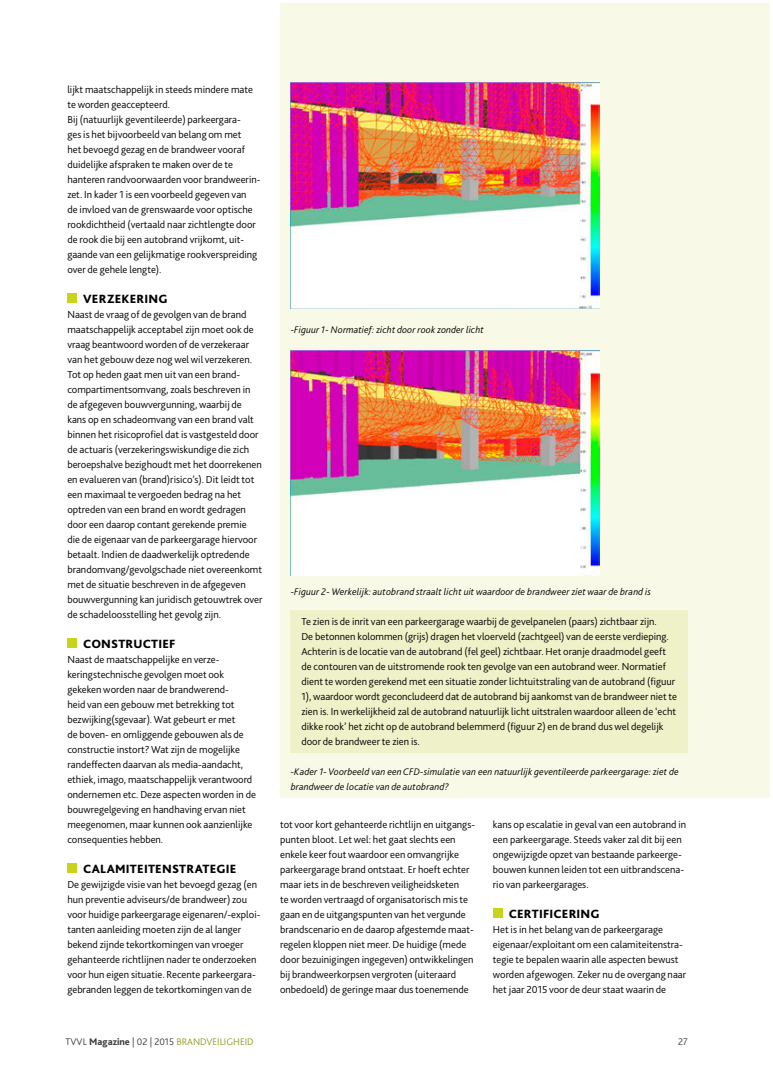
<style>
.page{position:relative;width:773px;height:1081px;background:#fff}
.page>*{position:absolute;margin:0;border:0;box-sizing:border-box;transform-origin:0 0}
.t1{font:800 12.5px "Bliss 2";letter-spacing:.02em;color:#000}
.t2{font:300 10.62px/15px "Bliss 2";color:#000}
.t3{font:italic 300 10px/15px "Bliss 2";letter-spacing:.01em;color:#000}
.t4{font:300 10px "Bliss 2";color:#919c26}
.t5{font:300 10px "Bliss 2";color:#3c3c3b}
.s1{color:#3c3c3b}
.s2{font-weight:800;color:#3c3c3b}
</style>
<div class="page">
<div style="left:280px;top:4px;width:489px;height:794px;background:#f8f9e6"></div>
<div style="left:67px;top:293px;width:10px;height:10px;background:#c8d419"></div>
<div style="left:67px;top:638px;width:10px;height:10px;background:#c8d419"></div>
<div style="left:67px;top:863px;width:10px;height:10px;background:#c8d419"></div>
<img style="left:291px;top:82px;width:308px;height:227px">
<img style="left:291px;top:351px;width:308px;height:224px">
<div style="left:291px;top:610px;width:396px;height:143px;background:#eff2c9"></div>
<div style="left:493px;top:908px;width:9px;height:10px;background:#c8d419"></div>
<p class="t2" style="left:67px;top:82px;width:195px">lijkt maatschappelijk in steeds mindere mate te worden geaccepteerd.<br>Bij (natuurlijk geventileerde) parkeergara-<br>ges is het bijvoorbeeld van belang om met<br>het bevoegd gezag en de brandweer vooraf duidelijke afspraken te maken over de te hanteren randvoorwaarden voor brandweerin&shy;zet. In kader 1 is een voorbeeld gegeven van<br>de invloed van de grenswaarde voor optische rookdichtheid (vertaald naar zichtlengte door de rook die bij een autobrand vrijkomt, uit&shy;gaande van een gelijkmatige rookverspreiding over de gehele lengte).</p>
<p class="t1" style="left:83px;top:291px;width:86px">VERZEKERING</p>
<p class="t2" style="left:67px;top:307px;width:196px">Naast de vraag of de gevolgen van de brand maatschappelijk acceptabel zijn moet ook de vraag beantwoord worden of de verzekeraar van het gebouw deze nog wel wil verzekeren.<br>Tot op heden gaat men uit van een brand&shy;compartimentsomvang, zoals beschreven in de afgegeven bouwvergunning, waarbij de kans op en schadeomvang van een brand valt binnen het risicoprofiel dat is vastgesteld door de actuaris (verzekeringswiskundige die zich beroepshalve bezighoudt met het doorrekenen en evalueren van (brand)risico’s). Dit leidt tot een maximaal te vergoeden bedrag na het optreden van een brand en wordt gedragen door een daarop contant gerekende premie<br>die de eigenaar van de parkeergarage hiervoor betaalt. Indien de daadwerkelijk optredende brandomvang/gevolgschade niet overeenkomt met de situatie beschreven in de afgegeven bouwvergunning kan juridisch getouwtrek over de schadeloosstelling het gevolg zijn.</p>
<p class="t1" style="left:83px;top:636px;width:94px">CONSTRUCTIEF</p>
<p class="t2" style="left:67px;top:652px;width:190px">Naast de maatschappelijke en verze&shy;keringstechnische gevolgen moet ook gekeken worden naar de brandwerend-<br>heid van een gebouw met betrekking tot bezwijking(sgevaar). Wat gebeurt er met<br>de boven- en omliggende gebouwen als de constructie instort? Wat zijn de mogelijke randeffecten daarvan als media-aandacht, ethiek, imago, maatschappelijk verantwoord ondernemen etc. Deze aspecten worden in de bouwregelgeving en handhaving ervan niet meegenomen, maar kunnen ook aanzienlijke consequenties hebben.</p>
<p class="t1" style="left:83px;top:861px;width:155px">CALAMITEITENSTRATEGIE</p>
<p class="t2" style="left:67px;top:877px;width:195px">De gewijzigde visie van het bevoegd gezag (en hun preventie adviseurs/de brandweer) zou voor huidige parkeergarage eigenaren/-exploi&shy;tanten aanleiding moeten zijn de al langer bekend zijnde tekortkomingen van vroeger gehanteerde richtlijnen nader te onderzoeken voor hun eigen situatie. Recente parkeergara&shy;gebranden leggen de tekortkomingen van de</p>
<p class="t3" style="left:291px;top:322px;width:194px">-Figuur 1- Normatief: zicht door rook zonder licht</p>
<p class="t3" style="left:291px;top:585px;width:361px">-Figuur 2- Werkelijk: autobrand straalt licht uit waardoor de brandweer ziet waar de brand is</p>
<p class="t2" style="left:301px;top:615px;width:377px">Te zien is de inrit van een parkeergarage waarbij de gevelpanelen (paars) zichtbaar zijn.<br>De betonnen kolommen (grijs) dragen het vloerveld (zachtgeel) van de eerste verdieping.<br>Achterin is de locatie van de autobrand (fel geel) zichtbaar. Het oranje draadmodel geeft de contouren van de uitstromende rook ten gevolge van een autobrand weer. Normatief dient te worden gerekend met een situatie zonder lichtuitstraling van de autobrand (figuur 1), waardoor wordt geconcludeerd dat de autobrand bij aankomst van de brandweer niet te zien is. In werkelijkheid zal de autobrand natuurlijk licht uitstralen waardoor alleen de ‘echt dikke rook’ het zicht op de autobrand belemmerd (figuur 2) en de brand dus wel degelijk door de brandweer te zien is.</p>
<p class="t3" style="left:291px;top:765px;width:389px">-Kader 1- Voorbeeld van een CFD-simulatie van een natuurlijk geventileerde parkeergarage: ziet de brandweer de locatie van de autobrand?</p>
<p class="t2" style="left:280px;top:817px;width:196px">tot voor kort gehanteerde richtlijn en uitgangs&shy;punten bloot. Let wel: het gaat slechts een enkele keer fout waardoor een omvangrijke parkeergarage brand ontstaat. Er hoeft echter maar iets in de beschreven veiligheidsketen<br>te worden vertraagd of organisatorisch mis te gaan en de uitgangspunten van het vergunde brandscenario en de daarop afgestemde maat&shy;regelen kloppen niet meer. De huidige (mede door bezuinigingen ingegeven) ontwikkelingen bij brandweerkorpsen vergroten (uiteraard onbedoeld) de geringe maar dus toenemende</p>
<p class="t2" style="left:493px;top:817px;width:195px">kans op escalatie in geval van een autobrand in een parkeergarage. Steeds vaker zal dit bij een ongewijzigde opzet van bestaande parkeerge&shy;bouwen kunnen leiden tot een uitbrandscena&shy;rio van parkeergarages.</p>
<p class="t1" style="left:508px;top:906px;width:92px">CERTIFICERING</p>
<p class="t2" style="left:493px;top:922px;width:195px">Het is in het belang van de parkeergarage eigenaar/exploitant om een calamiteitenstra&shy;tegie te bepalen waarin alle aspecten bewust worden afgewogen. Zeker nu de overgang naar het jaar 2015 voor de deur staat waarin de</p>
<p class="t4" style="left:66px;top:1037px;width:189px"><span class="s1">TVVL</span> <span class="s2">Magazine</span> <span class="s1">| 02 | 2015</span> BRANDVEILIGHEID</p>
<p class="t5" style="left:678px;top:1037px;width:11px">27</p>
</div>
